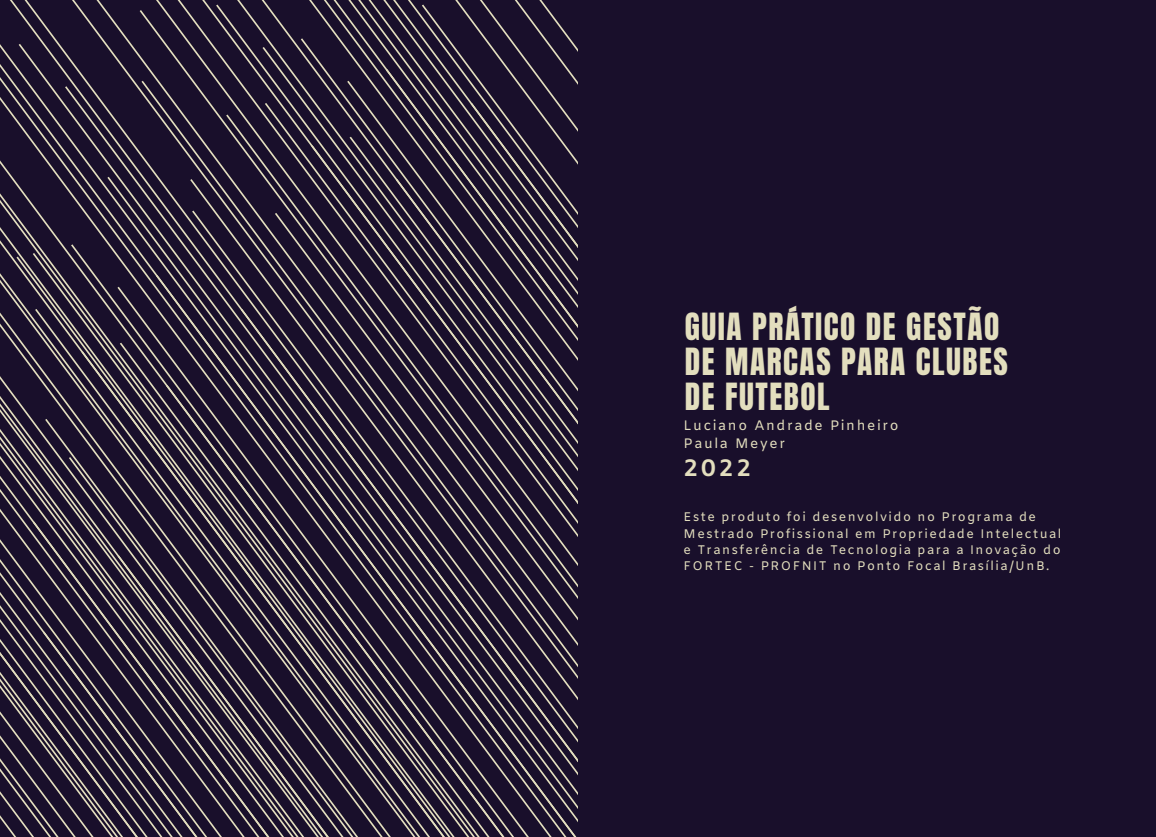
<style>
.page{position:relative;width:1156px;height:837px;background:#fff}
.page>*{position:absolute;margin:0;border:0;box-sizing:border-box;transform-origin:0 0}
.t1{font:31.25px/35px "Anton";letter-spacing:.05em;color:#e3debe}
.t2{font:700 23.75px "Amiko";color:#e3debe}
.t3{font:13.75px/17.6px "Amiko";letter-spacing:.12em;color:#e3debe}
.t4{font:12.5px/16.2px "Amiko";letter-spacing:.12em;color:#e3debe}
</style>
<div class="page">
<svg style="left:15px;top:0;width:563px;height:673px;background:#33293e"></svg>
<svg style="left:536px;top:673px;width:42px;height:163px;background:#3a3143"></svg>
<svg style="left:435px;top:375px;width:49px;height:200px;background:#342b3f"></svg>
<svg style="left:0;top:243px;width:350px;height:33px;background:#362d40"></svg>
<svg style="left:435px;top:575px;width:101px;height:261px;background:#393042"></svg>
<svg style="left:435px;top:651px;width:26px;height:185px;background:#3e3546"></svg>
<svg style="left:0;top:276px;width:435px;height:560px;background:#3a3043"></svg>
<svg style="left:0;top:353px;width:360px;height:483px;background:#3d3445"></svg>
<div style="left:578px;top:0;width:577px;height:836px;background:#190f2b"></div>
<h1 class="t1" style="left:684px;top:311px;width:324px">GUIA PRÁTICO DE GESTÃO<br>DE MARCAS PARA CLUBES<br>DE FUTEBOL</h1>
<p class="t3" style="left:683px;top:417px;width:216px">Luciano Andrade Pinheiro<br>Paula Meyer</p>
<h2 class="t2" style="left:683px;top:454px;width:69px">2022</h2>
<p class="t4" style="left:683px;top:509px;width:379px">Este produto foi desenvolvido no Programa de Mestrado Profissional em Propriedade Intelectual e Transferência de Tecnologia para a Inovação do FORTEC - PROFNIT no Ponto Focal Brasília/UnB.</p>
</div>
